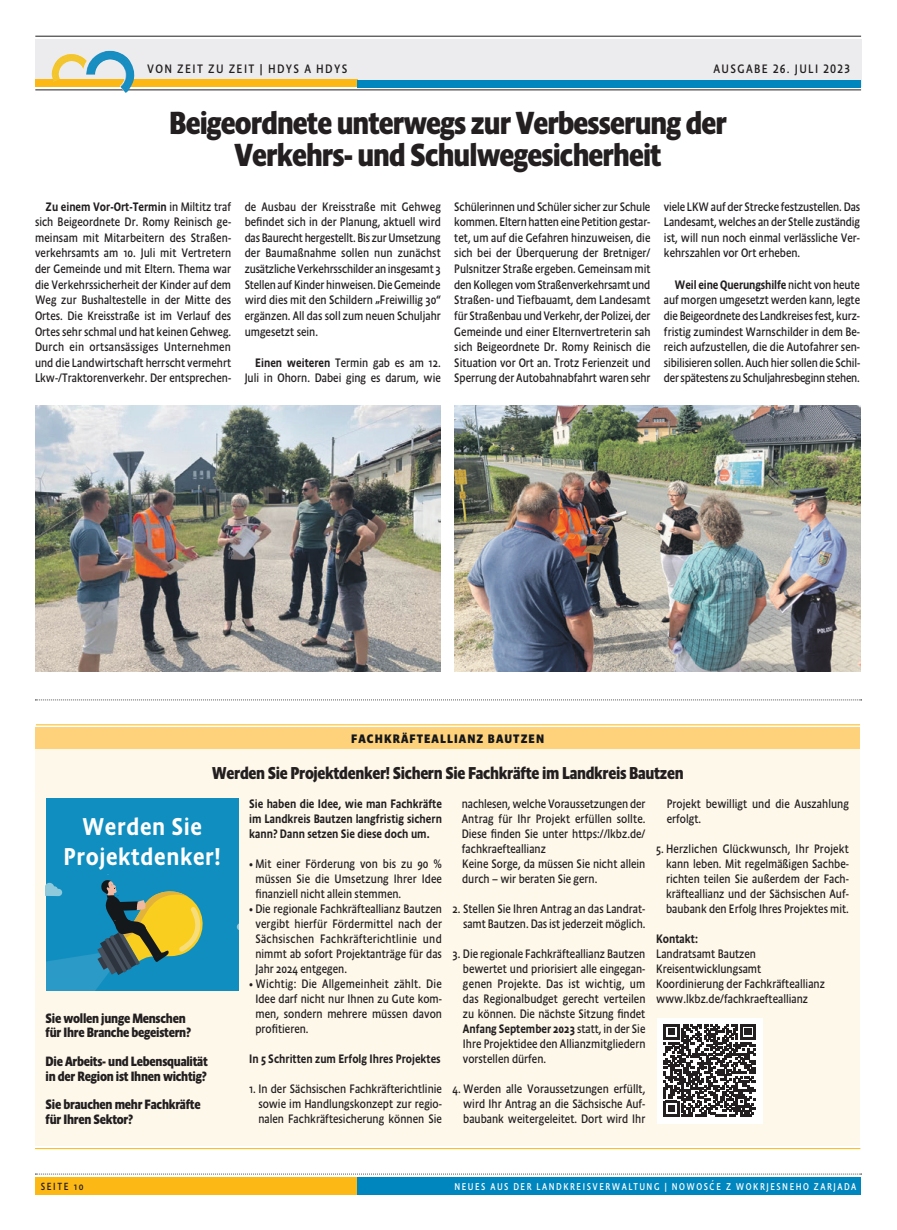
<style>
.page{position:relative;width:897px;height:1230px;background:#fff}
.page>*{position:absolute;margin:0;border:0;box-sizing:border-box;transform-origin:0 0}
.t1{font:700 32.5px/32.5px "Absara Sans Head OT";letter-spacing:-.03em;color:#231f20;text-align:center;scale:.96 1}
.t2{font:500 24.75px/29.6px "Absara Sans Head OT";letter-spacing:.025em;color:#fff;text-align:center}
.t3{font:700 17.5px "Absara Sans Head OT";letter-spacing:-.02em;color:#231f20;scale:.95 1}
.t4{font:700 13.75px/14.4px "Absara Sans Head OT";letter-spacing:-.02em;color:#231f20;scale:.95 1}
.t5{font:12.5px/15.6px "Absara Sans Head OT";color:#231f20;text-align:justify;scale:.95 1}
.t6{font:500 12.5px/15px "Absara Sans Head OT";color:#231f20;text-align:justify;scale:.95 1}
.t7{font:12.5px "Absara Sans Head OT";letter-spacing:.11em;color:#231f20}
.t8{font:700 12.5px "Absara Sans Head OT";letter-spacing:.085em;color:#14171a}
.t9{font:10.62px "Absara Sans Head OT";letter-spacing:.16em;color:#231f20;scale:.95 1}
.t10{font:10px "Absara Sans Head OT";letter-spacing:.16em;color:#fff;scale:.95 1}
.s1{font-weight:500}
</style>
<div class="page">
<div style="left:35px;top:1177px;width:322px;height:17px;background:#fcb814"></div>
<div style="left:357px;top:1177px;width:504px;height:18px;background:#0086be"></div>
<svg style="left:35px;top:1173px;width:826px;height:1px"></svg>
<div style="left:35px;top:39px;width:826px;height:48px;background:#ececee"></div>
<div style="left:35px;top:80px;width:322px;height:7px;background:#fcb814"></div>
<div style="left:357px;top:80px;width:504px;height:7px;background:#0086be"></div>
<hr style="left:35px;top:90px;width:826px;height:1px;background:#231f20">
<hr style="left:35px;top:36px;width:826px;height:1px;background:#231f20">
<img style="left:51px;top:51px;width:85px;height:42px">
<img style="left:35px;top:406px;width:406px;height:265px">
<img style="left:454px;top:406px;width:406px;height:265px">
<svg style="left:35px;top:699px;width:826px;height:1px"></svg>
<div style="left:36px;top:735px;width:824px;height:411px;background:#fef8eb"></div>
<div style="left:36px;top:728px;width:823px;height:21px;background:#fed17b"></div>
<hr style="left:35px;top:1148px;width:825px;height:1px;background:#fcb814">
<hr style="left:36px;top:724px;width:824px;height:1px;background:#fcb814">
<div style="left:657px;top:1018px;width:105px;height:105px;background:#fff"></div>
<svg style="left:663px;top:1024px;width:93px;height:92px"></svg>
<div style="left:46px;top:797px;width:192px;height:193px;background:#118ec0"></div>
<svg style="left:46px;top:880px;width:157px;height:110px"></svg>
<p class="t7" style="left:147px;top:61px;width:202px">VON ZEIT ZU ZEIT | HDYS A HDYS</p>
<p class="t7" style="left:713px;top:61px;width:138px">AUSGABE 26. JULI 2023</p>
<h1 class="t1" style="left:169px;top:106px;width:582px">Beigeordnete unterwegs zur Verbesserung der<br>Verkehrs- und Schulwegesicherheit</h1>
<p class="t5" style="left:35px;top:198px;width:208px;text-indent:11px"><span class="s1">Zu einem Vor-Ort-Termin</span> in Miltitz traf sich Beigeordnete Dr. Romy Reinisch ge&shy;meinsam mit Mitarbeitern des Straßen&shy;verkehrsamts am 10. Juli mit Vertretern der Gemeinde und mit Eltern. Thema war die Verkehrssicherheit der Kinder auf dem Weg zur Bushaltestelle in der Mitte des Ortes. Die Kreisstraße ist im Verlauf des Ortes sehr schmal und hat keinen Gehweg.<br>Durch ein ortsansässiges Unternehmen und die Landwirtschaft herrscht vermehrt Lkw-/Traktorenverkehr. Der entsprechen-</p>
<p class="t5" style="left:245px;top:198px;width:208px">de Ausbau der Kreisstraße mit Gehweg befindet sich in der Planung, aktuell wird das Baurecht hergestellt. Bis zur Umsetzung der Baumaßnahme sollen nun zunächst zusätzliche Verkehrsschilder an insgesamt 3<br>Stellen auf Kinder hinweisen. Die Gemeinde wird dies mit den Schildern „Freiwillig 30“ ergänzen. All das soll zum neuen Schuljahr umgesetzt sein.</p>
<p class="t5" style="left:454px;top:198px;width:208px">Schülerinnen und Schüler sicher zur Schule kommen. Eltern hatten eine Petition gestar&shy;tet, um auf die Gefahren hinzuweisen, die sich bei der Überquerung der Bretniger/ Pulsnitzer Straße ergeben. Gemeinsam mit den Kollegen vom Straßenverkehrsamt und Straßen- und Tiefbauamt, dem Landesamt für Straßenbau und Verkehr, der Polizei, der Gemeinde und einer Elternvertreterin sah sich Beigeordnete Dr. Romy Reinisch die Situation vor Ort an. Trotz Ferienzeit und Sperrung der Autobahnabfahrt waren sehr</p>
<p class="t5" style="left:664px;top:198px;width:208px">viele LKW auf der Strecke festzustellen. Das Landesamt, welches an der Stelle zuständig ist, will nun noch einmal verlässliche Ver&shy;kehrszahlen vor Ort erheben.</p>
<p class="t5" style="left:664px;top:277px;width:208px;text-indent:11px"><span class="s1">Weil eine Querungshilfe</span> nicht von heute auf morgen umgesetzt werden kann, legte die Beigeordnete des Landkreises fest, kurz&shy;fristig zumindest Warnschilder in dem Be&shy;reich aufzustellen, die die Autofahrer sen&shy;sibilisieren sollen. Auch hier sollen die Schil&shy;der spätestens zu Schuljahresbeginn stehen.</p>
<p class="t5" style="left:245px;top:355px;width:208px;text-align:right"><span class="s1">Einen weiteren</span> Termin gab es am 12.<br>Juli in Ohorn. Dabei ging es darum, wie</p>
<p class="t8" style="left:351px;top:731px;width:194px">FACHKRÄFTEALLIANZ BAUTZEN</p>
<h3 class="t3" style="left:212px;top:762px;width:498px">Werden Sie Projektdenker! Sichern Sie Fachkräfte im Landkreis Bautzen</h3>
<h2 class="t2" style="left:63px;top:812px;width:159px">Werden Sie<br>Projektdenker!</h2>
<p class="t6" style="left:249px;top:796px;width:204px">Sie haben die Idee, wie man Fachkräfte im Landkreis Bautzen langfristig sichern kann? Dann setzen Sie diese doch um.</p>
<p class="t5" style="left:255px;top:856px;width:198px;line-height:15px;text-indent:-6px">• Mit einer Förderung von bis zu 90 % müssen Sie die Umsetzung Ihrer Idee finanziell nicht allein stemmen.</p>
<p class="t5" style="left:255px;top:901px;width:198px;line-height:15px;text-indent:-6px">• Die regionale Fachkräfteallianz Bautzen vergibt hierfür Fördermittel nach der Sächsischen Fachkräfterichtlinie und nimmt ab sofort Projektanträge für das Jahr 2024 entgegen.</p>
<p class="t5" style="left:255px;top:976px;width:198px;line-height:15px;text-indent:-6px">• Wichtig: Die Allgemeinheit zählt. Die Idee darf nicht nur Ihnen zu Gute kom&shy;men, sondern mehrere müssen davon profitieren.</p>
<p class="t6" style="left:249px;top:1051px;width:203px">In 5 Schritten zum Erfolg Ihres Projektes</p>
<p class="t5" style="left:258px;top:1081px;width:195px;line-height:15px;text-indent:-9px">1. In der Sächsischen Fachkräfterichtlinie sowie im Handlungskonzept zur regio&shy;nalen Fachkräftesicherung können Sie</p>
<p class="t5" style="left:462px;top:796px;width:195px;line-height:15px;text-align:left">nachlesen, welche Voraussetzungen der Antrag für Ihr Projekt erfüllen sollte.<br>Diese finden Sie unter https://lkbz.de/ fachkraefteallianz<br>Keine Sorge, da müssen Sie nicht allein durch – wir beraten Sie gern.</p>
<p class="t5" style="left:452px;top:901px;width:205px;line-height:15px;text-align:right">2. Stellen Sie Ihren Antrag an das Landrat&shy;samt Bautzen. Das ist jederzeit möglich.</p>
<p class="t5" style="left:463px;top:946px;width:194px;line-height:15px;text-indent:-10px">3. Die regionale Fachkräfteallianz Bautzen bewertet und priorisiert alle eingegan&shy;genen Projekte. Das ist wichtig, um das Regionalbudget gerecht verteilen zu können. Die nächste Sitzung findet <span class="s1">Anfang September 2023</span> statt, in der Sie Ihre Projektidee den Allianzmitgliedern vorstellen dürfen.</p>
<p class="t5" style="left:463px;top:1081px;width:193px;line-height:15px;text-indent:-11px">4. Werden alle Voraussetzungen erfüllt, wird Ihr Antrag an die Sächsische Auf&shy;baubank weitergeleitet. Dort wird Ihr</p>
<p class="t5" style="left:666px;top:796px;width:193px;line-height:15px">Projekt bewilligt und die Auszahlung erfolgt.</p>
<p class="t5" style="left:666px;top:841px;width:194px;line-height:15px;text-indent:-10px">5. Herzlichen Glückwunsch, Ihr Projekt kann leben. Mit regelmäßigen Sachbe&shy;richten teilen Sie außerdem der Fach&shy;kräfteallianz und der Sächsischen Auf&shy;baubank den Erfolg Ihres Projektes mit.</p>
<p class="t6" style="left:656px;top:931px;width:46px">Kontakt:</p>
<p class="t5" style="left:656px;top:946px;width:179px;line-height:15px;text-align:left">Landratsamt Bautzen<br>Kreisentwicklungsamt<br>Koordinierung der Fachkräfteallianz www.lkbz.de/fachkraefteallianz</p>
<p class="t4" style="left:46px;top:1011px;width:155px">Sie wollen junge Menschen für Ihre Branche begeistern?</p>
<p class="t4" style="left:46px;top:1054px;width:172px">Die Arbeits- und Lebensqualität in der Region ist Ihnen wichtig?</p>
<p class="t4" style="left:46px;top:1097px;width:165px">Sie brauchen mehr Fachkräfte für Ihren Sektor?</p>
<p class="t9" style="left:41px;top:1179px;width:47px">SEITE 10</p>
<p class="t10" style="left:454px;top:1180px;width:424px">NEUES AUS DER LANDKREISVERWALTUNG | NOWOSC´E Z WOKRJESNEHO ZARJADA</p>
</div>
